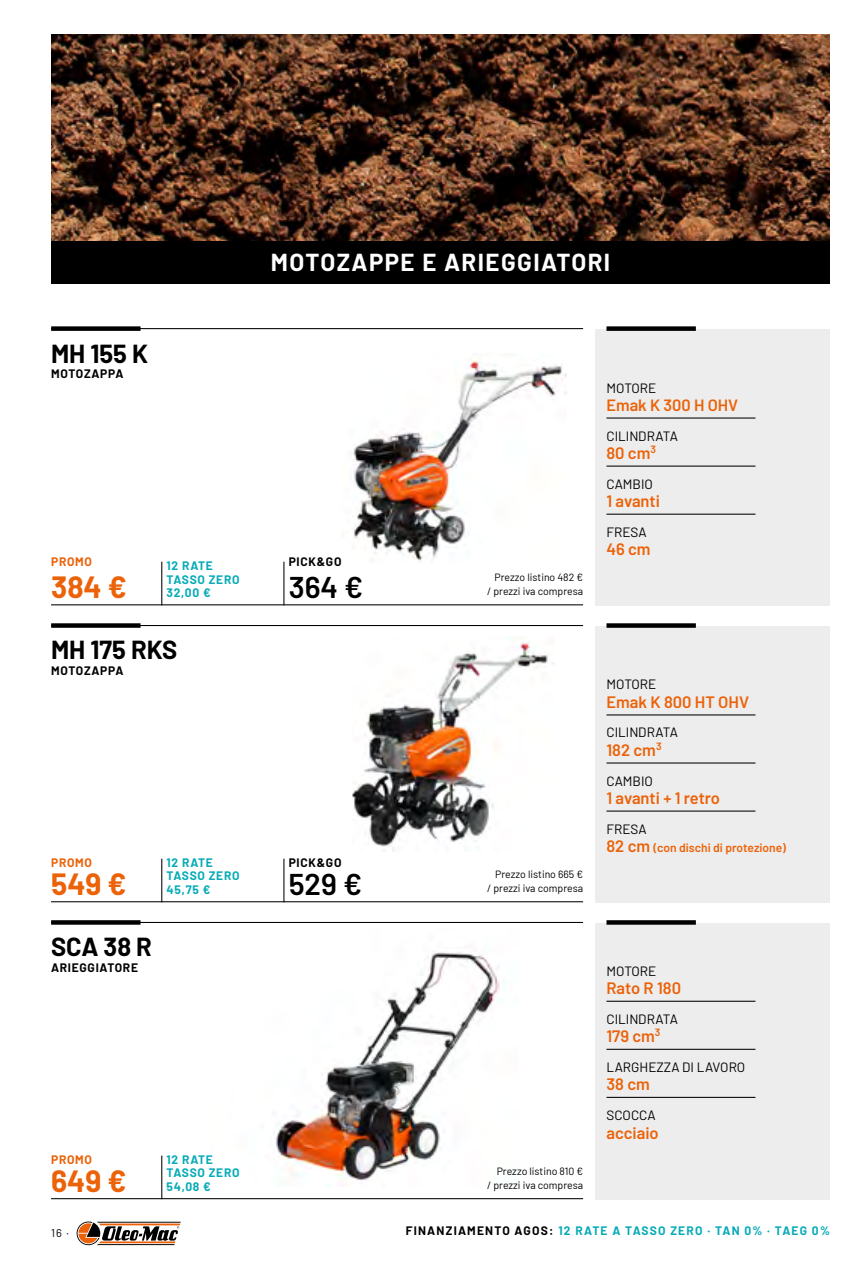
<style>
.page{position:relative;width:864px;height:1263px;background:#fff}
.page>*{position:absolute;margin:0;border:0;box-sizing:border-box;transform-origin:0 0}
.t1{font:700 30px "Barlow";color:#eb6209}
.t2{font:600 30px "Barlow";color:#000}
.t3{font:700 25.5px "Barlow";color:#000}
.t4{font:700 24px "Barlow";letter-spacing:.06em;color:#fff}
.t5{font:600 16.5px "Barlow";color:#eb6209}
.t6{font:600 16.35px "Barlow";color:#eb6209}
.t7{font:13.5px "Barlow";color:#000}
.t8{font:700 12px/13.5px "Barlow";letter-spacing:.06em;color:#07abb8}
.t9{font:700 12px "Barlow";letter-spacing:.1em;color:#07abb8}
.t10{font:700 12px "Barlow";letter-spacing:.06em;color:#000}
.t11{font:600 12px "Barlow";color:#eb6209}
.t12{font:700 12px "Barlow";letter-spacing:.06em;color:#eb6209}
.t13{font:11.25px "Barlow";color:#000}
.t14{font:10.5px "Barlow";color:#000}
.s1{font-size:16.5px}
.s2{color:#000}
</style>
<div class="page">
<svg style="left:77px;top:1221px;width:104px;height:24px"></svg>
<img style="left:51px;top:35px;width:778px;height:206px">
<img style="left:350px;top:354px;width:216px;height:207px">
<div style="left:595px;top:329px;width:234px;height:276px;background:#ededed"></div>
<hr style="left:606px;top:417px;width:148px;height:2px;background:#000">
<hr style="left:606px;top:466px;width:148px;height:1px;background:#000">
<hr style="left:606px;top:514px;width:148px;height:1px;background:#000">
<div style="left:608px;top:326px;width:85px;height:5px;background:#000"></div>
<hr style="left:52px;top:328px;width:530px;height:1px;background:#000">
<div style="left:53px;top:326px;width:85px;height:5px;background:#000"></div>
<hr style="left:52px;top:604px;width:530px;height:1px;background:#000">
<hr style="left:283px;top:562px;width:1px;height:43px;background:#000">
<hr style="left:161px;top:562px;width:1px;height:43px;background:#000">
<img style="left:274px;top:952px;width:231px;height:234px">
<hr style="left:52px;top:922px;width:530px;height:1px;background:#000">
<div style="left:595px;top:923px;width:234px;height:276px;background:#ededed"></div>
<hr style="left:606px;top:1001px;width:148px;height:1px;background:#000">
<hr style="left:606px;top:1049px;width:148px;height:1px;background:#000">
<hr style="left:606px;top:1097px;width:148px;height:1px;background:#000">
<div style="left:608px;top:920px;width:85px;height:5px;background:#000"></div>
<div style="left:53px;top:920px;width:85px;height:5px;background:#000"></div>
<hr style="left:52px;top:1198px;width:530px;height:1px;background:#000">
<hr style="left:161px;top:1156px;width:1px;height:43px;background:#000">
<img style="left:352px;top:637px;width:201px;height:214px">
<div style="left:595px;top:626px;width:234px;height:276px;background:#ededed"></div>
<hr style="left:606px;top:714px;width:148px;height:1px;background:#000">
<hr style="left:606px;top:762px;width:148px;height:1px;background:#000">
<hr style="left:606px;top:810px;width:148px;height:2px;background:#000">
<div style="left:608px;top:623px;width:85px;height:5px;background:#000"></div>
<hr style="left:52px;top:625px;width:530px;height:1px;background:#000">
<div style="left:53px;top:623px;width:85px;height:5px;background:#000"></div>
<hr style="left:52px;top:901px;width:530px;height:1px;background:#000">
<hr style="left:283px;top:859px;width:1px;height:43px;background:#000">
<hr style="left:161px;top:859px;width:1px;height:43px;background:#000">
<div style="left:51px;top:241px;width:778px;height:43px;background:#000"></div>
<h2 class="t3" style="left:51px;top:334px;width:98px">MH 155 K</h2>
<p class="t10" style="left:51px;top:365px;width:74px">MOTOZAPPA</p>
<h3 class="t4" style="left:270px;top:245px;width:341px">MOTOZAPPE E ARIEGGIATORI</h3>
<p class="t7" style="left:606px;top:378px;width:51px">MOTORE</p>
<h3 class="t6" style="left:606px;top:393px;width:133px">Emak K 300 H OHV</h3>
<p class="t7" style="left:606px;top:426px;width:73px">CILINDRATA</p>
<h3 class="t5" style="left:606px;top:441px;width:51px">80 cm<sup>3</sup></h3>
<p class="t7" style="left:606px;top:474px;width:48px">CAMBIO</p>
<h3 class="t5" style="left:606px;top:489px;width:55px">1 avanti</h3>
<p class="t7" style="left:606px;top:522px;width:42px">FRESA</p>
<h3 class="t5" style="left:606px;top:537px;width:46px">46 cm</h3>
<p class="t12" style="left:51px;top:553px;width:42px">PROMO</p>
<p class="t10" style="left:288px;top:553px;width:54px">PICK&amp;GO</p>
<p class="t8" style="left:166px;top:558px;width:74px">12 RATE<br>TASSO ZERO<br>32,00 €</p>
<p class="t14" style="left:494px;top:570px;width:90px">Prezzo listino 482 €</p>
<h1 class="t1" style="left:51px;top:565px;width:77px">384 €</h1>
<h1 class="t2" style="left:288px;top:565px;width:76px">364 €</h1>
<p class="t14" style="left:487px;top:583px;width:97px">/ prezzi iva compresa</p>
<h2 class="t3" style="left:51px;top:631px;width:128px">MH 175 RKS</h2>
<p class="t10" style="left:51px;top:662px;width:74px">MOTOZAPPA</p>
<p class="t12" style="left:51px;top:854px;width:42px">PROMO</p>
<p class="t8" style="left:166px;top:855px;width:48px">12 RATE</p>
<p class="t10" style="left:288px;top:854px;width:54px">PICK&amp;GO</p>
<p class="t8" style="left:166px;top:868px;width:74px">TASSO ZERO<br>45,75 €</p>
<p class="t14" style="left:495px;top:867px;width:89px">Prezzo listino 665 €</p>
<h1 class="t1" style="left:51px;top:862px;width:77px">549 €</h1>
<p class="t14" style="left:487px;top:880px;width:97px">/ prezzi iva compresa</p>
<h1 class="t2" style="left:288px;top:862px;width:75px">529 €</h1>
<h2 class="t3" style="left:51px;top:928px;width:102px">SCA 38 R</h2>
<p class="t10" style="left:51px;top:959px;width:88px">ARIEGGIATORE</p>
<p class="t12" style="left:51px;top:1151px;width:42px">PROMO</p>
<p class="t8" style="left:166px;top:1152px;width:74px">12 RATE<br>TASSO ZERO<br>54,08 €</p>
<p class="t14" style="left:496px;top:1164px;width:88px">Prezzo listino 810 €</p>
<h1 class="t1" style="left:51px;top:1158px;width:77px">649 €</h1>
<p class="t14" style="left:487px;top:1177px;width:97px">/ prezzi iva compresa</p>
<p class="t7" style="left:606px;top:675px;width:51px">MOTORE</p>
<h3 class="t5" style="left:606px;top:690px;width:144px">Emak K 800 HT OHV</h3>
<p class="t7" style="left:606px;top:723px;width:73px">CILINDRATA</p>
<h3 class="t5" style="left:606px;top:738px;width:57px">182 cm<sup>3</sup></h3>
<p class="t7" style="left:606px;top:771px;width:48px">CAMBIO</p>
<h3 class="t5" style="left:606px;top:786px;width:115px">1 avanti + 1 retro</h3>
<p class="t7" style="left:606px;top:819px;width:42px">FRESA</p>
<p class="t11" style="left:606px;top:839px;width:181px"><span class="s1">82 cm</span> (con dischi di protezione)</p>
<p class="t7" style="left:606px;top:961px;width:51px">MOTORE</p>
<h3 class="t5" style="left:606px;top:976px;width:76px">Rato R 180</h3>
<p class="t7" style="left:606px;top:1009px;width:73px">CILINDRATA</p>
<h3 class="t5" style="left:606px;top:1024px;width:55px">179 cm<sup>3</sup></h3>
<p class="t7" style="left:606px;top:1057px;width:140px">LARGHEZZA DI LAVORO</p>
<h3 class="t5" style="left:606px;top:1072px;width:45px">38 cm</h3>
<p class="t7" style="left:606px;top:1105px;width:51px">SCOCCA</p>
<h3 class="t5" style="left:606px;top:1120px;width:54px">acciaio</h3>
<p class="t13" style="left:51px;top:1224px;width:19px">16 ·</p>
<p class="t9" style="left:405px;top:1222px;width:425px"><span class="s2">FINANZIAMENTO AGOS:</span> 12 RATE A TASSO ZERO · TAN 0% · TAEG 0%</p>
</div>
